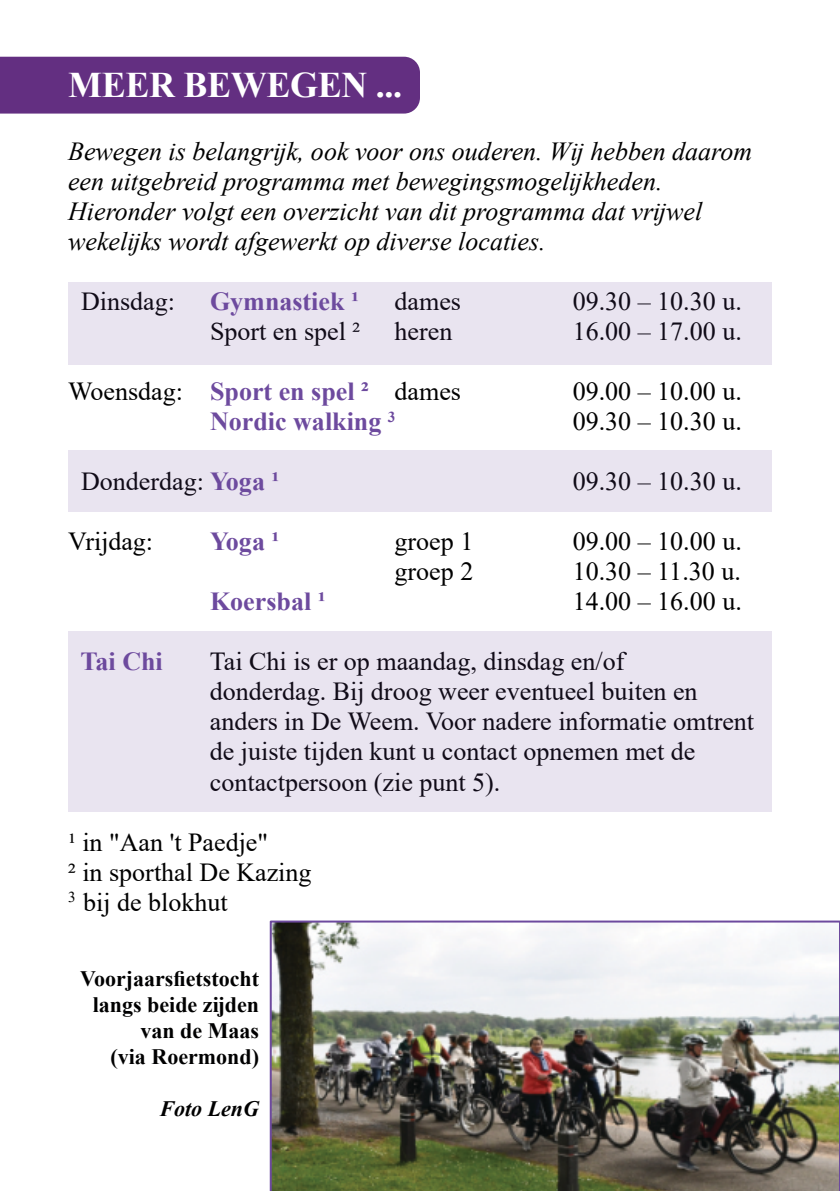
<style>
.page{position:relative;width:840px;height:1191px;background:#fff}
.page>*{position:absolute;margin:0;border:0;box-sizing:border-box;transform-origin:0 0}
.t1{font:700 36px "Times New Roman";letter-spacing:-.01em;color:#fff}
.t2{font:26px/30px "Times New Roman";color:#000}
.t3{font:italic 26px/30px "Times New Roman";color:#000}
.t4{font:700 26px "Times New Roman";color:#6d4a9e}
.t5{font:700 22px/26px "Times New Roman";color:#000001;text-align:right}
.t6{font:italic 700 22px "Times New Roman";color:#000001}
.s1{font-weight:700;color:#6d4a9e}
</style>
<div class="page">
<div style="left:0;top:57px;width:420px;height:57px;background:#632f81"></div>
<div style="left:68px;top:282px;width:703px;height:82px;background:#e9e4f0"></div>
<div style="left:68px;top:450px;width:703px;height:61px;background:#e9e4f0"></div>
<div style="left:68px;top:631px;width:703px;height:181px;background:#e9e4f0"></div>
<img style="left:269px;top:920px;width:570px;height:271px">
<h1 class="t1" style="left:68px;top:73px;width:335px">MEER BEWEGEN ...</h1>
<p class="t3" style="left:68px;top:139px;width:685px">Bewegen is belangrĳk, ook voor ons ouderen. Wĳ hebben daarom een uitgebreid programma met bewegingsmogelĳkheden.<br>Hieronder volgt een overzicht van dit programma dat vrĳwel wekelĳks wordt afgewerkt op diverse locaties.</p>
<p class="t2" style="left:81px;top:289px;width:95px">Dinsdag:</p>
<p class="t4" style="left:210px;top:293px;width:150px">Gymnastiek ¹</p>
<p class="t2" style="left:394px;top:289px;width:68px">dames</p>
<p class="t2" style="left:572px;top:289px;width:170px">09.30 – 10.30 u.</p>
<p class="t2" style="left:210px;top:319px;width:152px">Sport en spel ²</p>
<p class="t2" style="left:394px;top:319px;width:59px">heren</p>
<p class="t2" style="left:572px;top:319px;width:170px">16.00 – 17.00 u.</p>
<p class="t2" style="left:68px;top:379px;width:394px">Woensdag: <span class="s1">Sport en spel ²</span> dames</p>
<p class="t2" style="left:572px;top:379px;width:170px">09.00 – 10.00 u.</p>
<p class="t4" style="left:210px;top:413px;width:187px">Nordic walking <sup>3</sup></p>
<p class="t2" style="left:572px;top:409px;width:170px">09.30 – 10.30 u.</p>
<p class="t2" style="left:81px;top:469px;width:199px">Donderdag: <span class="s1">Yoga ¹</span></p>
<p class="t2" style="left:572px;top:469px;width:170px">09.30 – 10.30 u.</p>
<p class="t2" style="left:68px;top:529px;width:86px">Vrĳdag:</p>
<p class="t4" style="left:210px;top:533px;width:71px">Yoga ¹</p>
<p class="t2" style="left:394px;top:529px;width:80px">groep 1</p>
<p class="t2" style="left:572px;top:529px;width:170px">09.00 – 10.00 u.</p>
<p class="t2" style="left:394px;top:559px;width:80px">groep 2</p>
<p class="t2" style="left:572px;top:559px;width:170px">10.30 – 11.30 u.</p>
<p class="t4" style="left:210px;top:593px;width:117px">Koersbal ¹</p>
<p class="t2" style="left:572px;top:589px;width:170px">14.00 – 16.00 u.</p>
<p class="t4" style="left:81px;top:653px;width:84px">Tai Chi</p>
<p class="t2" style="left:210px;top:649px;width:545px">Tai Chi is er op maandag, dinsdag en/of<br>donderdag. Bĳ droog weer eventueel buiten en anders in De Weem. Voor nadere informatie omtrent de juiste tĳden kunt u contact opnemen met de contactpersoon (zie punt 5).</p>
<p class="t2" style="left:68px;top:829px;width:245px">¹ in "Aan 't Paedje"<br>² in sporthal De Kazing<br><sup>3</sup> bĳ de blokhut</p>
<p class="t5" style="left:80px;top:968px;width:180px">Voorjaarsfietstocht langs beide zĳden van de Maas<br>(via Roermond)</p>
<p class="t6" style="left:159px;top:1101px;width:101px">Foto LenG</p>
</div>
